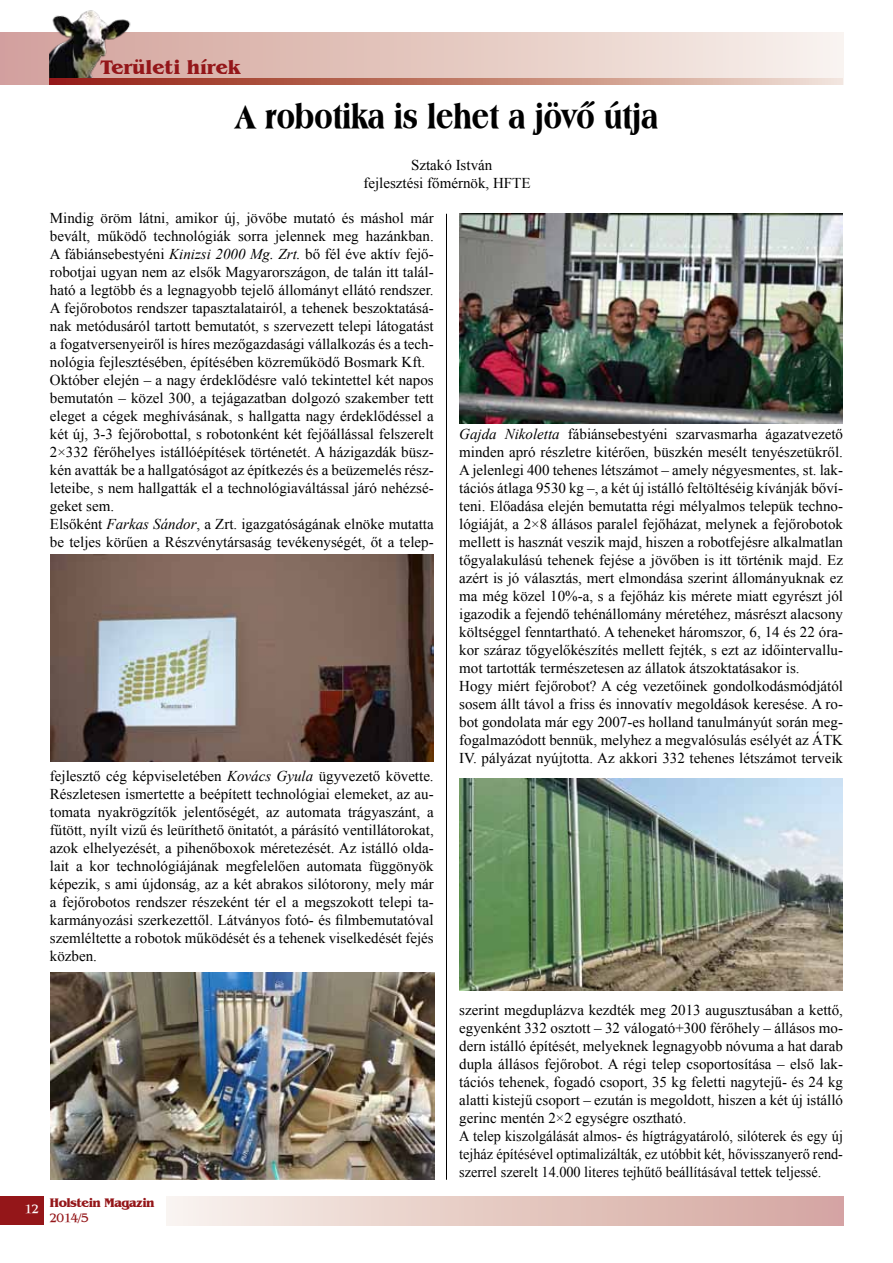
<style>
.page{position:relative;width:893px;height:1263px;background:#fff}
.page>*{position:absolute;margin:0;border:0;box-sizing:border-box;transform-origin:0 0}
.t1{font:700 34.5px "Americana X Cn PFL";color:#000}
.t2{font:700 20.1px "Benguiat IT Cby BT";color:#941619}
.t3{font:15px/18px "Times New Roman";color:#000}
.t4{font:700 12.75px "Benguiat IT Cby BT";letter-spacing:-.04em;color:#941619}
.t5{font:12.75px "Benguiat Bk PFL";color:#941619}
.t6{font:12.75px "Benguiat Bk PFL";color:#fff}
.s1{font-style:italic}
</style>
<div class="page">
<svg style="left:0;top:32px;width:843px;height:52px;background:#e6ccc5"></svg>
<div style="left:0;top:1196px;width:43px;height:29px;background:#941619"></div>
<div style="left:166px;top:1197px;width:677px;height:28px;background:linear-gradient(to right,#f8f1eb,#d3a49d)"></div>
<img style="left:50px;top:10px;width:116px;height:68px">
<svg style="left:50px;top:78px;width:793px;height:6px;background:#c07b6c"></svg>
<hr style="left:446px;top:214px;width:1px;height:966px;background:#000">
<img style="left:50px;top:972px;width:385px;height:207px">
<img style="left:459px;top:778px;width:384px;height:212px">
<img style="left:50px;top:555px;width:384px;height:206px">
<img style="left:459px;top:214px;width:384px;height:210px">
<h2 class="t2" style="left:100px;top:55px;width:141px">Területi hírek</h2>
<h1 class="t1" style="left:236px;top:93px;width:424px">A robotika is lehet a jövő útja</h1>
<p class="t3" style="left:363px;top:155px;width:169px;text-indent:48px">Sztakó István fejlesztési főmérnök, HFTE</p>
<p class="t3" style="left:50px;top:209px;width:385px">Mindig öröm látni, amikor új, jövőbe mutató és máshol már bevált, működő technológiák sorra jelennek meg hazánkban.<br>A fábiánsebestyéni <span class="s1">Kinizsi 2000 Mg. Zrt.</span> bő fél éve aktív fejő&shy;robotjai ugyan nem az elsők Magyarországon, de talán itt talál&shy;ható a legtöbb és a legnagyobb tejelő állományt ellátó rendszer.<br>A fejőrobotos rendszer tapasztalatairól, a tehenek beszoktatásá&shy;nak metódusáról tartott bemutatót, s szervezett telepi látogatást a fogatversenyeiről is híres mezőgazdasági vállalkozás és a tech&shy;nológia fejlesztésében, építésében közreműködő Bosmark Kft.<br>Október elején – a nagy érdeklődésre való tekintettel két napos bemutatón – közel 300, a tejágazatban dolgozó szakember tett eleget a cégek meghívásának, s hallgatta nagy érdeklődéssel a két új, 3-3 fejőrobottal, s robotonként két fejőállással felszerelt 2×332 férőhelyes istállóépítések történetét. A házigazdák büsz&shy;kén avatták be a hallgatóságot az építkezés és a beüzemelés rész&shy;leteibe, s nem hallgatták el a technológiaváltással járó nehézsé&shy;geket sem.<br>Elsőként <span class="s1">Farkas Sándor</span>, a Zrt. igazgatóságának elnöke mutatta be teljes körűen a Részvénytársaság tevékenységét, őt a telep-</p>
<p class="t3" style="left:50px;top:767px;width:385px;text-align:justify">fejlesztő cég képviseletében <span class="s1">Kovács Gyula</span> ügyvezető követte.<br>Részletesen ismertette a beépített technológiai elemeket, az au&shy;tomata nyakrögzítők jelentőségét, az automata trágyaszánt, a fűtött, nyílt vizű és leüríthető önitatót, a párásító ventillátorokat, azok elhelyezését, a pihenőboxok méretezését. Az istálló olda&shy;lait a kor technológiájának megfelelően automata függönyök képezik, s ami újdonság, az a két abrakos silótorony, mely már a fejőrobotos rendszer részeként tér el a megszokott telepi ta&shy;karmányozási szerkezettől. Látványos fotó- és filmbemutatóval szemléltette a robotok működését és a tehenek viselkedését fejés közben.</p>
<p class="t6" style="left:24px;top:1201px;width:16px">12</p>
<p class="t4" style="left:49px;top:1195px;width:107px">Holstein Magazin</p>
<p class="t5" style="left:49px;top:1210px;width:41px">2014/5</p>
<p class="t3" style="left:459px;top:425px;width:385px"><span class="s1">Gajda Nikoletta</span> fábiánsebestyéni szarvasmarha ágazatvezető minden apró részletre kitérően, büszkén mesélt tenyészetükről.<br>A jelenlegi 400 tehenes létszámot – amely négyesmentes, st. lak&shy;tációs átlaga 9530 kg –, a két új istálló feltöltéséig kívánják bőví&shy;teni. Előadása elején bemutatta régi mélyalmos telepük techno&shy;lógiáját, a 2×8 állásos paralel fejőházat, melynek a fejőrobotok mellett is hasznát veszik majd, hiszen a robotfejésre alkalmatlan tőgyalakulású tehenek fejése a jövőben is itt történik majd. Ez azért is jó választás, mert elmondása szerint állományuknak ez ma még közel 10%-a, s a fejőház kis mérete miatt egyrészt jól igazodik a fejendő tehénállomány méretéhez, másrészt alacsony költséggel fenntartható. A teheneket háromszor, 6, 14 és 22 óra&shy;kor száraz tőgyelőkészítés mellett fejték, s ezt az időintervallu&shy;mot tartották természetesen az állatok átszoktatásakor is.<br>Hogy miért fejőrobot? A cég vezetőinek gondolkodásmódjától sosem állt távol a friss és innovatív megoldások keresése. A ro&shy;bot gondolata már egy 2007-es holland tanulmányút során meg&shy;fogalmazódott bennük, melyhez a megvalósulás esélyét az ÁTK IV. pályázat nyújtotta. Az akkori 332 tehenes létszámot terveik</p>
<p class="t3" style="left:459px;top:1001px;width:385px">szerint megduplázva kezdték meg 2013 augusztusában a kettő, egyenként 332 osztott – 32 válogató+300 férőhely – állásos mo&shy;dern istálló építését, melyeknek legnagyobb nóvuma a hat darab dupla állásos fejőrobot. A régi telep csoportosítása – első lak&shy;tációs tehenek, fogadó csoport, 35 kg feletti nagytejű- és 24 kg alatti kistejű csoport – ezután is megoldott, hiszen a két új istálló gerinc mentén 2×2 egységre osztható.<br>A telep kiszolgálását almos- és hígtrágyatároló, silóterek és egy új tejház építésével optimalizálták, ez utóbbit két, hővisszanyerő rend&shy;szerrel szerelt 14.000 literes tejhűtő beállításával tettek teljessé.</p>
</div>
